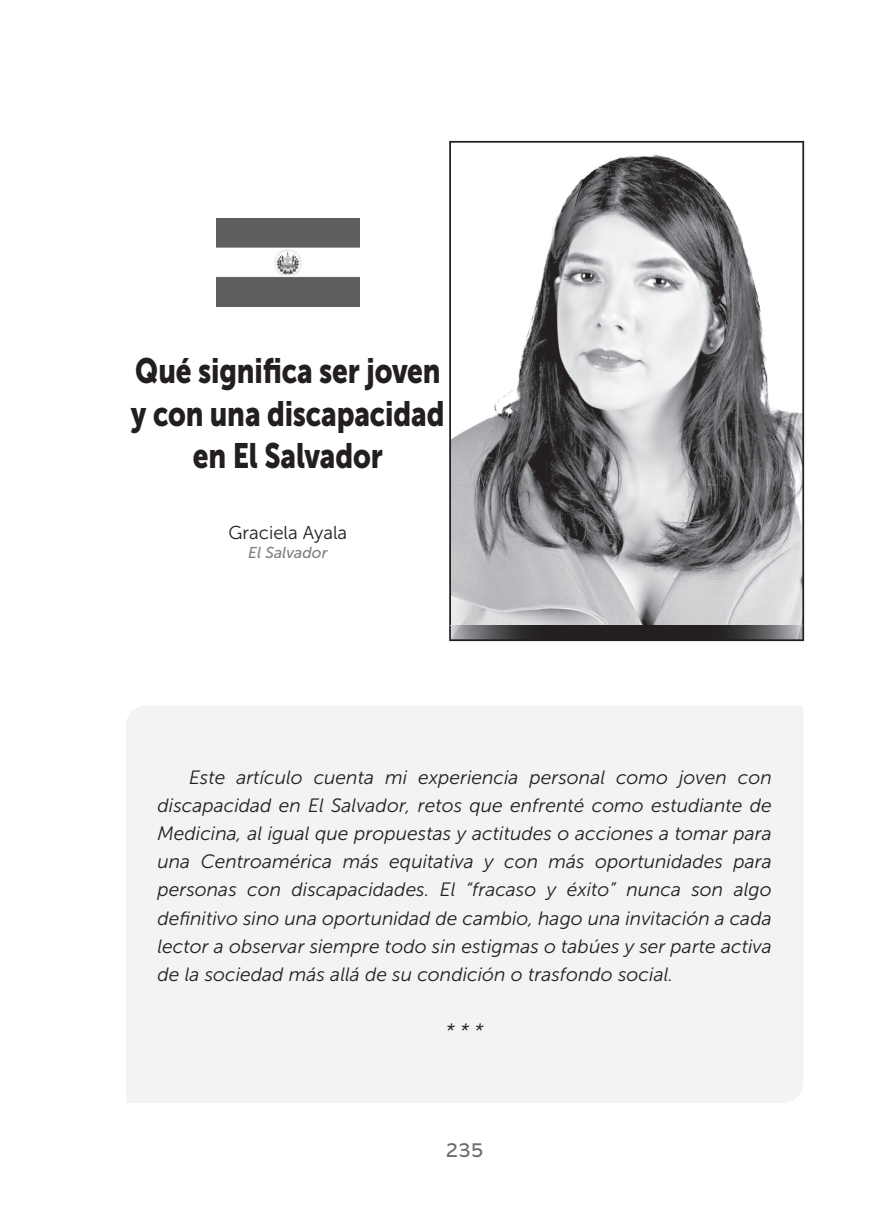
<style>
.page{position:relative;width:882px;height:1229px;background:#fff}
.page>*{position:absolute;margin:0;border:0;box-sizing:border-box;transform-origin:0 0}
.t1{font:35px/42px "Museo Sans 900";letter-spacing:-.005em;color:#231f20;text-align:center;scale:.8 1}
.t2{font:21px "Abadi PL";color:#6c6d70}
.t3{font:italic 19.25px/28px "Museo Sans 300";color:#231f20;text-align:justify}
.t4{font:18.55px "Museo Sans 300";color:#231f20}
.t5{font:italic 15.75px "Museo Sans 500";color:#808285}
</style>
<div class="page">
<img style="left:216px;top:219px;width:144px;height:87px">
<div style="left:126px;top:706px;width:677px;height:396px;background:#f2f3f4"></div>
<svg style="left:449px;top:141px;width:355px;height:500px"></svg>
<img style="left:626px;top:626px;width:177px;height:14px">
<img style="left:450px;top:626px;width:176px;height:14px">
<h1 class="t1" style="left:131px;top:350px;width:393px">Qué significa ser joven y con una discapacidad en El Salvador</h1>
<p class="t4" style="left:229px;top:523px;width:120px">Graciela Ayala</p>
<p class="t5" style="left:248px;top:544px;width:81px">El Salvador</p>
<p class="t3" style="left:158px;top:764px;width:616px;text-indent:32px">Este artículo cuenta mi experiencia personal como joven con discapacidad en El Salvador, retos que enfrenté como estudiante de Medicina, al igual que propuestas y actitudes o acciones a tomar para una Centroamérica más equitativa y con más oportunidades para personas con discapacidades. El “fracaso y éxito” nunca son algo definitivo sino una oportunidad de cambio, hago una invitación a cada lector a observar siempre todo sin estigmas o tabúes y ser parte activa de la sociedad más allá de su condición o trasfondo social.</p>
<p class="t3" style="left:446px;top:1016px;width:39px">* * *</p>
<p class="t2" style="left:446px;top:1138px;width:40px">235</p>
</div>
